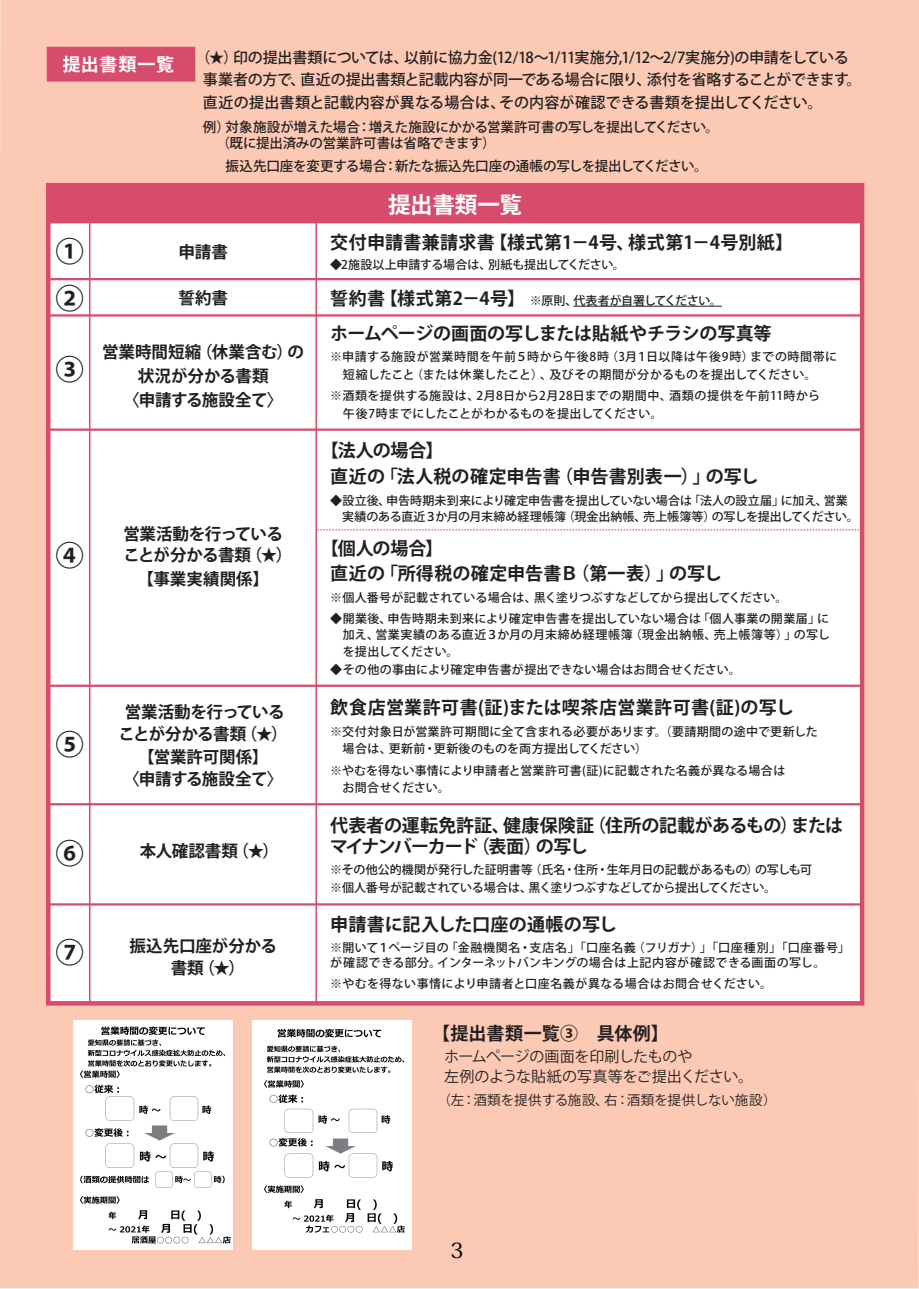
<style>
.page{position:relative;width:919px;height:1289px;background:#fff}
.page>*{position:absolute;margin:0;border:0;box-sizing:border-box;transform-origin:0 0}
.t1{font:700 28.5px/46.5px "Koz Go Pr 6 N";color:#231f20}
.t2{font:700 22.5px "Koz Go Pr 6 N";letter-spacing:-.02em;color:#fff}
.t3{font:500 21px "Koz Min Pr 6 N";color:#030303}
.t4{font:700 18px/25.5px "Koz Go Pr 6 N";letter-spacing:.005em;color:#231f20}
.t5{font:700 18px/21px "Koz Go Pr 6 N";letter-spacing:-.02em;color:#231f20}
.t6{font:700 18px "Koz Go Pr 6 N";letter-spacing:.025em;color:#231f20}
.t7{font:700 18px "Koz Go Pr 6 N";letter-spacing:.035em;color:#fff}
.t8{font:700 16.5px/22.5px "Koz Go Pr 6 N";letter-spacing:-.01em;color:#231f20;text-align:center}
.t9{font:700 16.5px/21px "Koz Go Pr 6 N";letter-spacing:-.03em;color:#231f20}
.t10{font:500 15px/22.5px "Koz Go Pr 6 N";letter-spacing:-.015em;color:#231f20}
.t11{font:15px/19.5px "Koz Go Pr 6 N";letter-spacing:-.015em;color:#231f20}
.t12{font:500 13.5px/16.5px "Koz Go Pr 6 N";letter-spacing:-.015em;color:#231f20}
.t13{font:13.5px "Koz Go Pr 6 N";letter-spacing:.01em;color:#231f20}
.t14{font:500 12px/16.5px "Koz Go Pr 6 N";letter-spacing:.01em;color:#231f20}
.t15{font:500 12px/16.5px "Koz Go Pr 6 N";letter-spacing:-.01em;color:#231f20}
.t16{font:500 12px/15px "Koz Go Pr 6 N";letter-spacing:.04em;color:#231f20}
.t17{font:500 12px/18px "Koz Go Pr 6 N";letter-spacing:.03em;color:#231f20}
.t18{font:500 12px/18px "Koz Go Pr 6 N";letter-spacing:-.02em;color:#231f20}
.t19{font:500 12px "Koz Go Pr 6 N";letter-spacing:.035em;color:#231f20}
.t20{font:500 12px "Koz Go Pr 6 N";letter-spacing:-.035em;color:#231f20}
.s1{font-weight:700;font-size:18px}
</style>
<div class="page">
<div style="left:0;top:0;width:918px;height:1288px;background:#fcc9b4"></div>
<div style="left:47px;top:191px;width:814px;height:812px;background:#fff"></div>
<div style="left:47px;top:184px;width:815px;height:38px;background:#d74c6c"></div>
<div style="left:47px;top:47px;width:148px;height:35px;background:#d74c6c;border:3px solid #d74c6c"></div>
<hr style="left:573px;top:306px;width:148px;height:1px;background:#231f20">
<hr style="left:89px;top:222px;width:1px;height:781px;background:#d74c6c">
<hr style="left:315px;top:222px;width:2px;height:781px;background:#d74c6c">
<hr style="left:48px;top:278px;width:814px;height:2px;background:#d74c6c">
<hr style="left:48px;top:314px;width:814px;height:2px;background:#d74c6c">
<hr style="left:48px;top:428px;width:814px;height:3px;background:#d74c6c">
<svg style="left:317px;top:529px;width:542px;height:1px"></svg>
<hr style="left:48px;top:684px;width:814px;height:3px;background:#d74c6c">
<hr style="left:48px;top:903px;width:814px;height:2px;background:#d74c6c">
<hr style="left:48px;top:803px;width:814px;height:2px;background:#d74c6c">
<div style="left:46px;top:183px;width:818px;height:822px;border:4px solid #d74c6c"></div>
<hr style="left:48px;top:220px;width:814px;height:3px;background:#d74c6c">
<hr style="left:48px;top:1002px;width:814px;height:2px;background:#d74c6c">
<img style="left:252px;top:1020px;width:159px;height:229px">
<img style="left:74px;top:1020px;width:158px;height:229px">
<h3 class="t7" style="left:62px;top:55px;width:113px">提出書類一覧</h3>
<p class="t10" style="left:203px;top:46px;width:660px;text-indent:-7px">（★）印の提出書類については、以前に協力金(12/18～1/11実施分,1/12～2/7実施分)の申請をしている事業者の方で、直近の提出書類と記載内容が同一である場合に限り、添付を省略することができます。直近の提出書類と記載内容が異なる場合は、その内容が確認できる書類を提出してください。</p>
<p class="t12" style="left:203px;top:119px;width:517px">例）対象施設が増えた場合：増えた施設にかかる営業許可書の写しを提出してください。　（既に提出済みの営業許可書は省略できます）</p>
<p class="t12" style="left:203px;top:158px;width:506px">　 振込先口座を変更する場合：新たな振込先口座の通帳の写しを提出してください。</p>
<h2 class="t2" style="left:388px;top:192px;width:135px">提出書類一覧</h2>
<h1 class="t1" style="left:55px;top:229px;width:30px">①<br>②</h1>
<h1 class="t1" style="left:55px;top:346px;width:30px">③</h1>
<h3 class="t8" style="left:178px;top:241px;width:51px">申請書</h3>
<h3 class="t8" style="left:178px;top:287px;width:51px">誓約書</h3>
<h3 class="t8" style="left:102px;top:341px;width:203px;line-height:24px">営業時間短縮（休業含む）の状況が分かる書類<br>〈申請する施設全て〉</h3>
<h1 class="t1" style="left:55px;top:532px;width:30px">④</h1>
<h3 class="t9" style="left:123px;top:524px;width:170px">営業活動を行っていることが分かる書類（★）</h3>
<h3 class="t8" style="left:137px;top:568px;width:133px">【事業実績関係】</h3>
<h1 class="t1" style="left:55px;top:721px;width:30px">⑤</h1>
<h1 class="t1" style="left:55px;top:831px;width:30px">⑥</h1>
<h1 class="t1" style="left:55px;top:930px;width:30px">⑦</h1>
<h3 class="t8" style="left:119px;top:701px;width:171px">営業活動を行っていることが分かる書類（★）【営業許可関係】<br>〈申請する施設全て〉</h3>
<h3 class="t8" style="left:140px;top:840px;width:141px">本人確認書類（★）</h3>
<h3 class="t8" style="left:129px;top:935px;width:149px">振込先口座が分かる書類（★）</h3>
<h3 class="t4" style="left:330px;top:230px;width:464px">交付申請書兼請求書【様式第1－4号、様式第1－4号別紙】</h3>
<p class="t14" style="left:330px;top:256px;width:296px">◆2施設以上申請する場合は、別紙も提出してください。</p>
<p class="t20" style="left:330px;top:294px;width:393px"><span class="s1">誓約書【様式第2－4号】</span> ※原則、代表者が自署してください。</p>
<h3 class="t5" style="left:330px;top:323px;width:443px">ホームページの画面の写しまたは貼紙やチラシの写真等</h3>
<p class="t17" style="left:330px;top:348px;width:508px">※申請する施設が営業時間を午前５時から午後8時（3月１日以降は午後9時）までの時間帯に　短縮したこと（または休業したこと）、及びその期間が分かるものを提出してください。</p>
<p class="t14" style="left:330px;top:387px;width:491px;line-height:18px">※酒類を提供する施設は、2月8日から2月28日までの期間中、酒類の提供を午前11時から　午後7時までにしたことがわかるものを提出してください。</p>
<h3 class="t4" style="left:330px;top:438px;width:429px;text-indent:-10px">【法人の場合】<br>直近の「法人税の確定申告書（申告書別表一）」の写し</h3>
<p class="t15" style="left:330px;top:492px;width:530px">◆設立後、申告時期未到来により確定申告書を提出していない場合は「法人の設立届」に加え、営業　実績のある直近３か月の月末締め経理帳簿（現金出納帳、売上帳簿等）の写しを提出してください。</p>
<h3 class="t4" style="left:330px;top:535px;width:393px;text-indent:-9px">【個人の場合】<br>直近の「所得税の確定申告書Ｂ（第一表）」の写し</h3>
<p class="t15" style="left:330px;top:589px;width:458px">※個人番号が記載されている場合は、黒く塗りつぶすなどしてから提出してください。</p>
<p class="t14" style="left:330px;top:610px;width:501px;text-align:justify">◆開業後、申告時期未到来により確定申告書を提出していない場合は「個人事業の開業届」に　加え、営業実績のある直近３か月の月末締め経理帳簿（現金出納帳、売上帳簿等）」の写し　を提出してください。</p>
<p class="t14" style="left:330px;top:661px;width:412px">◆その他の事由により確定申告書が提出できない場合はお問合せください。</p>
<h3 class="t6" style="left:330px;top:697px;width:465px">飲食店営業許可書(証)または喫茶店営業許可書(証)の写し</h3>
<p class="t14" style="left:330px;top:723px;width:489px">※交付対象日が営業許可期間に全て含まれる必要があります。（要請期間の途中で更新した　場合は、更新前・更新後のものを両方提出してください）</p>
<p class="t14" style="left:330px;top:762px;width:456px">※やむを得ない事情により申請者と営業許可書(証)に記載された名義が異なる場合は　お問合せください。</p>
<h3 class="t5" style="left:330px;top:814px;width:514px">代表者の運転免許証、健康保険証（住所の記載があるもの）またはマイナンバーカード（表面）の写し</h3>
<p class="t18" style="left:330px;top:860px;width:483px">※その他公的機関が発行した証明書等（氏名・住所・生年月日の記載があるもの）の写しも可※個人番号が記載されている場合は、黒く塗りつぶすなどしてから提出してください。</p>
<h3 class="t4" style="left:330px;top:912px;width:288px">申請書に記入した口座の通帳の写し</h3>
<p class="t16" style="left:330px;top:940px;width:521px">※開いて１ページ目の「金融機関名・支店名」「口座名義（フリガナ）」「口座種別」「口座番号」が確認できる部分。インターネットバンキングの場合は上記内容が確認できる画面の写し。</p>
<p class="t19" style="left:330px;top:977px;width:443px">※やむを得ない事情により申請者と口座名義が異なる場合はお問合せください。</p>
<h3 class="t4" style="left:432px;top:1020px;width:238px">【提出書類一覧③　具体例】</h3>
<p class="t11" style="left:444px;top:1047px;width:310px">ホームページの画面を印刷したものや<br>左例のような貼紙の写真等をご提出ください。</p>
<p class="t13" style="left:437px;top:1091px;width:340px">（左：酒類を提供する施設、右：酒類を提供しない施設）</p>
<h3 class="t3" style="left:450px;top:1238px;width:14px">3</h3>
</div>
